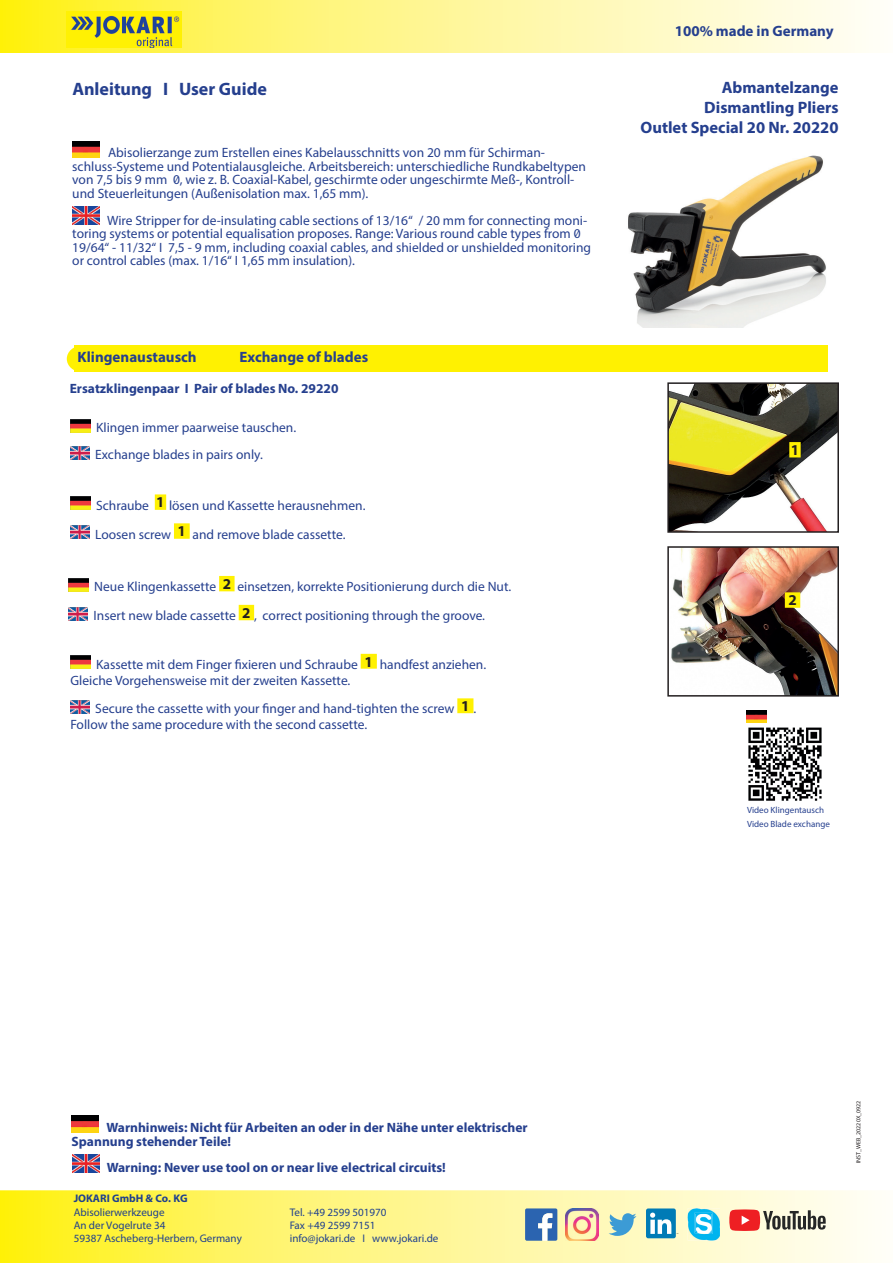
<style>
.page{position:relative;width:893px;height:1263px;background:#fff}
.page>*{position:absolute;margin:0;border:0;box-sizing:border-box;transform-origin:0 0}
.t1{font:700 18px "Myriad Pro";color:#253f8e}
.t2{font:700 16.5px/19.8px "Myriad Pro";color:#253f8e;text-align:right}
.t3{font:700 15.15px "Myriad Pro";color:#231f20}
.t4{font:700 15px "Myriad Pro";color:#253f8e}
.t5{font:13.5px/13.5px "Myriad Pro";color:#253f8e}
.t6{font:700 13.5px/13.5px "Myriad Pro";color:#253f8e}
.t7{font:11.1px/13px "Myriad Pro";color:#1f408e}
.t8{font:700 11.1px "Myriad Pro";color:#1f408e}
.t9{font:9px/13.4px "Myriad Pro";color:#253f8e}
.t10{font:6px "Myriad Pro";color:#231f20}
.s1{font-weight:700;font-size:15.15px;color:#231f20}
</style>
<div class="page">
<img style="left:72px;top:141px;width:27px;height:16px">
<img style="left:72px;top:207px;width:27px;height:18px">
<img style="left:628px;top:155px;width:198px;height:172px">
<svg style="left:0;top:0;width:869px;height:53px;background:#fff797"></svg>
<img style="left:67px;top:11px;width:115px;height:37px">
<img style="left:72px;top:1116px;width:27px;height:16px">
<img style="left:72px;top:1154px;width:27px;height:18px">
<svg style="left:0;top:1190px;width:872px;height:73px;background:#fef688"></svg>
<svg style="left:525px;top:1208px;width:32px;height:33px"></svg>
<svg style="left:729px;top:1209px;width:97px;height:22px;background:#be857a"></svg>
<img style="left:566px;top:1208px;width:32px;height:33px">
<img style="left:688px;top:1208px;width:32px;height:32px">
<img style="left:694px;top:1213px;width:19px;height:21px">
<div style="left:646px;top:1208px;width:30px;height:30px;background:#007bb6;border-radius:2px"></div>
<svg style="left:650px;top:1212px;width:21px;height:22px"></svg>
<svg style="left:609px;top:1213px;width:27px;height:23px"></svg>
<div style="left:74px;top:346px;width:753px;height:26px;background:#fff101"></div>
<div style="left:67px;top:346px;width:30px;height:26px;background:#fff101;border-radius:50%"></div>
<img style="left:70px;top:419px;width:20px;height:13px">
<img style="left:70px;top:446px;width:20px;height:13px">
<img style="left:70px;top:656px;width:20px;height:13px">
<div style="left:361px;top:655px;width:15px;height:13px;background:#fff101"></div>
<div style="left:361px;top:654px;width:16px;height:15px;border:2px solid #fff101"></div>
<img style="left:70px;top:700px;width:20px;height:13px">
<div style="left:458px;top:699px;width:15px;height:13px;background:#fff101"></div>
<div style="left:457px;top:698px;width:16px;height:15px;border:2px solid #fff101"></div>
<img style="left:69px;top:578px;width:20px;height:13px">
<div style="left:220px;top:577px;width:14px;height:14px;background:#fff101"></div>
<div style="left:219px;top:576px;width:16px;height:15px;border:2px solid #fff101"></div>
<img style="left:69px;top:607px;width:19px;height:13px">
<div style="left:239px;top:606px;width:14px;height:13px;background:#fff101"></div>
<div style="left:239px;top:605px;width:15px;height:15px;border:2px solid #fff101"></div>
<img style="left:70px;top:497px;width:20px;height:13px">
<div style="left:156px;top:495px;width:9px;height:14px;background:#fff101"></div>
<div style="left:155px;top:494px;width:11px;height:16px;border:2px solid #fff101"></div>
<img style="left:70px;top:526px;width:20px;height:13px">
<div style="left:175px;top:524px;width:14px;height:14px;background:#fff101"></div>
<div style="left:174px;top:523px;width:16px;height:16px;border:2px solid #fff101"></div>
<img style="left:746px;top:711px;width:21px;height:12px">
<img style="left:748px;top:727px;width:74px;height:74px">
<img style="left:670px;top:385px;width:166px;height:145px">
<div style="left:667px;top:382px;width:172px;height:151px;border:2px solid #231f20"></div>
<img style="left:671px;top:549px;width:165px;height:145px">
<div style="left:667px;top:546px;width:172px;height:151px;border:2px solid #231f20"></div>
<div style="left:790px;top:443px;width:10px;height:14px;background:#fff101"></div>
<div style="left:789px;top:442px;width:12px;height:15px;border:2px solid #fff101"></div>
<div style="left:786px;top:593px;width:13px;height:14px;background:#fff101"></div>
<div style="left:785px;top:592px;width:15px;height:16px;border:2px solid #fff101"></div>
<h1 class="t1" style="left:72px;top:77px;width:196px">Anleitung I User Guide</h1>
<p class="t5" style="left:72px;top:146px;width:515px;text-indent:36px">Abisolierzange zum Erstellen eines Kabelausschnitts von 20 mm für Schirman&shy;schluss-Systeme und Potentialausgleiche. Arbeitsbereich: unterschiedliche Rundkabeltypen von 7,5 bis 9 mm 0, wie z. B. Coaxial-Kabel, geschirmte oder ungeschirmte Meß-, Kontroll&shy;und Steuerleitungen (Außenisolation max. 1,65 mm).</p>
<p class="t5" style="left:72px;top:213px;width:520px;text-indent:35px">Wire Stripper for de-insulating cable sections of 13/16“ / 20 mm for connecting moni&shy;toring systems or potential equalisation proposes. Range: Various round cable types from 0<br>19/64“ - 11/32“ I 7,5 - 9 mm, including coaxial cables, and shielded or unshielded monitoring or control cables (max. 1/16“ I 1,65 mm insulation).</p>
<p class="t4" style="left:78px;top:347px;width:121px">Klingenaustausch</p>
<p class="t4" style="left:240px;top:347px;width:130px">Exchange of blades</p>
<p class="t6" style="left:70px;top:381px;width:270px">Ersatzklingenpaar I Pair of blades No. 29220</p>
<p class="t5" style="left:95px;top:414px;width:202px;line-height:27px">Klingen immer paarweise tauschen.<br>Exchange blades in pairs only.</p>
<p class="t5" style="left:95px;top:491px;width:272px;line-height:29px">Schraube <sup>1</sup> lösen und Kassette herausnehmen.<br>Loosen screw <sup>1</sup> and remove blade cassette.</p>
<p class="t5" style="left:93px;top:572px;width:419px;line-height:29px">Neue Klingenkassette <sup>2</sup> einsetzen, korrekte Positionierung durch die Nut.<br>Insert new blade cassette <sup>2</sup> , correct positioning through the groove.</p>
<p class="t5" style="left:71px;top:656px;width:417px;line-height:16.2px;text-indent:26px">Kassette mit dem Finger xieren und Schraube <span class="s1">1</span> handfest anziehen.<br>Gleiche Vorgehensweise mit der zweiten Kassette.</p>
<p class="t5" style="left:71px;top:700px;width:407px;line-height:16.2px;text-indent:25px">Secure the cassette with your nger and hand-tighten the screw <span class="s1">1</span> .<br>Follow the same procedure with the second cassette.</p>
<p class="t4" style="left:675px;top:21px;width:160px">100% made in Germany</p>
<p class="t2" style="left:640px;top:77px;width:199px">Abmantelzange<br>Dismantling Pliers<br>Outlet Special 20 Nr. 20220</p>
<p class="t3" style="left:791px;top:440px;width:10px">1</p>
<p class="t3" style="left:788px;top:590px;width:10px">2</p>
<p class="t9" style="left:747px;top:803px;width:84px">Video Klingentausch<br>Video Blade exchange</p>
<p class="t6" style="left:72px;top:1120px;width:458px;text-indent:35px">Warnhinweis: Nicht für Arbeiten an oder in der Nähe unter elektrischer<br>Spannung stehender Teile!</p>
<p class="t6" style="left:107px;top:1160px;width:341px">Warning: Never use tool on or near live electrical circuits!</p>
<p class="t7" style="left:290px;top:1205px;width:98px">Tel. +49 2599 501970<br>Fax +49 2599 7151</p>
<p class="t8" style="left:74px;top:1191px;width:115px">JOKARI GmbH &amp; Co. KG</p>
<p class="t7" style="left:74px;top:1205px;width:170px">Abisolierwerkzeuge<br>An der Vogelrute 34<br>59387 Ascheberg-Herbern, Germany</p>
<p class="t7" style="left:290px;top:1232px;width:150px">info@jokari.de I www.jokari.de</p>
<p class="t10" style="left:855px;top:1163px;width:64px;rotate:-90deg">INST_WEB_20220X_0922</p>
</div>
